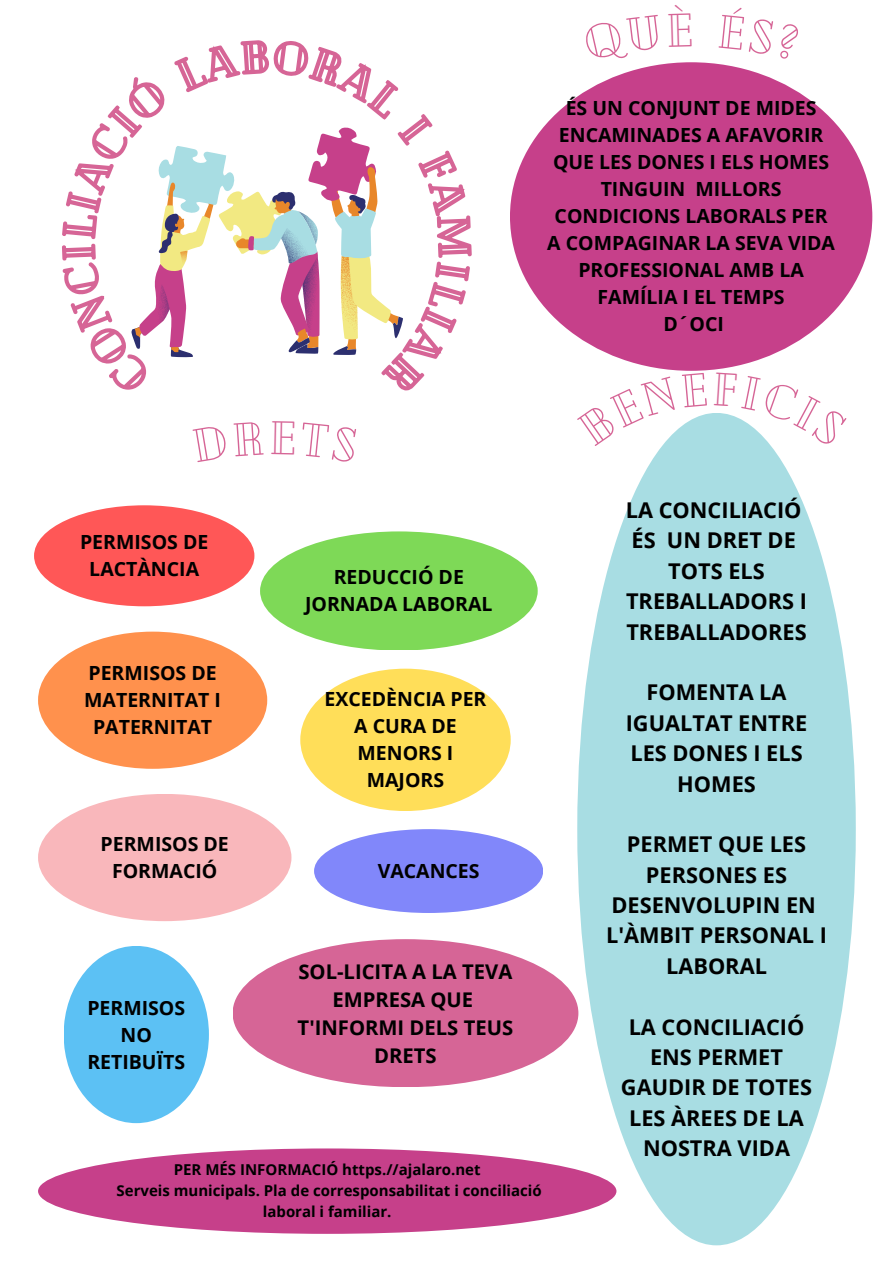
<style>
.page{position:relative;width:893px;height:1263px;background:#fff}
.page>*{position:absolute;margin:0;border:0;box-sizing:border-box;transform-origin:0 0}
.t1{font:700 21.75px/30.4px "Open Sans";color:#000;text-align:center}
.t2{font:700 20.25px/28.1px "Open Sans";color:#000;text-align:center}
.t3{font:700 19.5px/27px "Open Sans";color:#000;text-align:center}
.t4{font:700 15px/20.9px "Open Sans";color:#000;text-align:center}
</style>
<div class="page">
<div style="left:300px;top:669px;width:211px;height:142px;background:#ffde59;border-radius:50%"></div>
<svg style="left:62px;top:40px;width:410px;height:351px"></svg>
<div style="left:34px;top:505px;width:220px;height:101px;background:#ff5757;border-radius:50%"></div>
<div style="left:314px;top:829px;width:228px;height:84px;background:#8187fa;border-radius:50%"></div>
<div style="left:38px;top:632px;width:229px;height:137px;background:#ff914d;border-radius:50%"></div>
<div style="left:233px;top:939px;width:345px;height:147px;background:#d66596;border-radius:50%"></div>
<div style="left:260px;top:531px;width:278px;height:119px;background:#7ed957;border-radius:50%"></div>
<div style="left:38px;top:794px;width:253px;height:127px;background:#f9b7bb;border-radius:50%"></div>
<div style="left:38px;top:1148px;width:578px;height:86px;background:#c6408a;border-radius:50%"></div>
<div style="left:64px;top:946px;width:145px;height:177px;background:#5cc1f4;border-radius:50%"></div>
<div style="left:510px;top:62px;width:362px;height:309px;background:#c6408a;border-radius:50%"></div>
<div style="left:577px;top:413px;width:279px;height:832px;background:#a8dde3;border-radius:50%"></div>
<svg style="left:662px;top:414px;width:44px;height:32px"></svg>
<svg style="left:721px;top:413px;width:51px;height:34px"></svg>
<p class="t3" style="left:80px;top:528px;width:130px">PERMISOS DE<br>LACTÀNCIA</p>
<p class="t3" style="left:84px;top:659px;width:138px">PERMISOS DE<br>MATERNITAT I<br>PATERNITAT</p>
<p class="t3" style="left:101px;top:830px;width:130px">PERMISOS DE<br>FORMACIÓ</p>
<p class="t3" style="left:87px;top:993px;width:99px">PERMISOS<br>NO<br>RETIBUÏTS</p>
<p class="t3" style="left:547px;top:94px;width:289px">ÉS UN CONJUNT DE MIDES<br>ENCAMINADES A AFAVORIR<br>QUE LES DONES I ELS HOMES<br>TINGUIN MILLORS<br>CONDICIONS LABORALS PER<br>A COMPAGINAR LA SEVA VIDA<br>PROFESSIONAL AMB LA<br>FAMÍLIA I EL TEMPS<br>D´OCI</p>
<p class="t3" style="left:305px;top:563px;width:189px">REDUCCIÓ DE<br>JORNADA LABORAL</p>
<p class="t3" style="left:324px;top:685px;width:163px">EXCEDÈNCIA PER<br>A CURA DE<br>MENORS I<br>MAJORS</p>
<p class="t3" style="left:378px;top:857px;width:103px">VACANCES</p>
<p class="t2" style="left:298px;top:956px;width:217px">SOL-LICITA A LA TEVA<br>EMPRESA QUE<br>T'INFORMI DELS TEUS<br>DRETS</p>
<p class="t1" style="left:626px;top:494px;width:183px">LA CONCILIACIÓ<br>ÉS UN DRET DE<br>TOTS ELS<br>TREBALLADORS I<br>TREBALLADORES</p>
<p class="t1" style="left:626px;top:677px;width:183px">FOMENTA LA<br>IGUALTAT ENTRE<br>LES DONES I ELS<br>HOMES</p>
<p class="t1" style="left:606px;top:829px;width:222px">PERMET QUE LES<br>PERSONES ES<br>DESENVOLUPIN EN<br>L'ÀMBIT PERSONAL I<br>LABORAL</p>
<p class="t1" style="left:621px;top:1011px;width:193px">LA CONCILIACIÓ<br>ENS PERMET<br>GAUDIR DE TOTES<br>LES ÀREES DE LA<br>NOSTRA VIDA</p>
<p class="t4" style="left:117px;top:1159px;width:427px">PER MÉS INFORMACIÓ https.//ajalaro.net<br>Serveis municipals. Pla de corresponsabilitat i conciliació laboral i familiar.</p>
</div>
